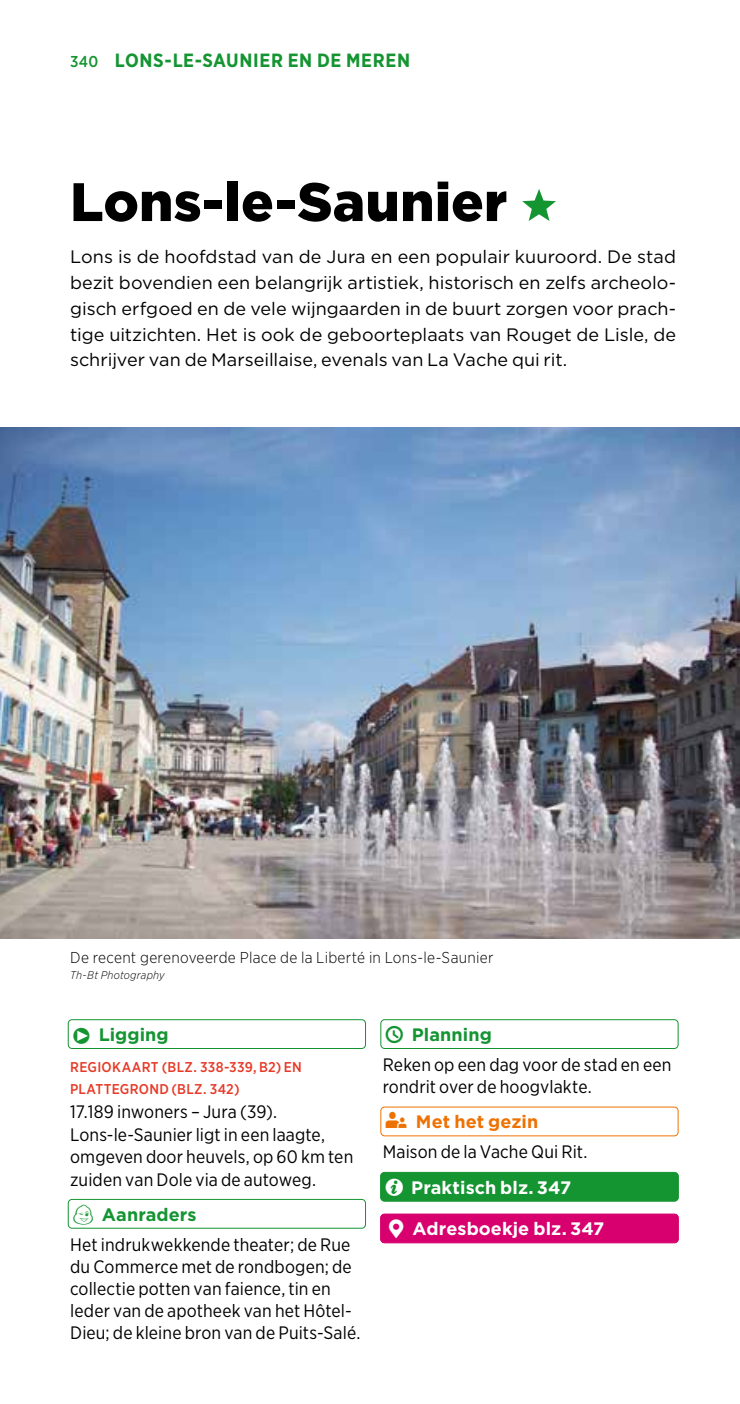
<style>
.page{position:relative;width:740px;height:1404px;background:#fff}
.page>*{position:absolute;margin:0;border:0;box-sizing:border-box;transform-origin:0 0}
.t1{font:900 54px "Gotham";letter-spacing:.005em;color:#000}
.t2{font:700 19.12px "Gotham Narrow";letter-spacing:.03em;color:#159432}
.t3{font:18px/22.1px "Gotham Narrow";letter-spacing:.01em;color:#000}
.t4{font:18px/25.9px "Gotham";color:#000;text-align:justify}
.t5{font:700 18px "Gotham";letter-spacing:.005em;color:#fff}
.t6{font:700 18px "Gotham";letter-spacing:.005em;color:#159432}
.t7{font:700 18px "Gotham";letter-spacing:.005em;color:#ee7203}
.t8{font:300 15.75px "Gotham Narrow";letter-spacing:.02em;color:#000}
.t9{font:500 14.17px/22.5px "Gotham Narrow";letter-spacing:.025em;color:#e73927}
.t10{font:italic 300 11.25px "Gotham Narrow";letter-spacing:.02em;color:#000}
.s1{font-weight:500;font-size:15.75px}
.s2{font-family:"Michelin";font-weight:400;color:#159432}
.s3{font-family:"Michelin";font-weight:400}
</style>
<div class="page">
<div style="left:68px;top:1019px;width:298px;height:29px;border:1px solid #159432;border-radius:4px"></div>
<div style="left:68px;top:1198px;width:298px;height:30px;border:1px solid #159432;border-radius:4px"></div>
<div style="left:380px;top:1019px;width:298px;height:29px;border:1px solid #159432;border-radius:4px"></div>
<div style="left:380px;top:1106px;width:298px;height:30px;border:1px solid #ee7203;border-radius:4px"></div>
<div style="left:380px;top:1172px;width:299px;height:28px;background:#159432;border-radius:4px"></div>
<div style="left:380px;top:1171px;width:298px;height:30px;border:1px solid #159432;border-radius:4px"></div>
<div style="left:380px;top:1213px;width:299px;height:29px;background:#d7006e;border-radius:4px"></div>
<div style="left:380px;top:1213px;width:298px;height:30px;border:1px solid #d7006e;border-radius:4px"></div>
<img style="left:0;top:427px;width:740px;height:511px">
<p class="t2" style="left:70px;top:48px;width:341px"><span class="s1">340</span> LONS-LE-SAUNIER EN DE MEREN</p>
<h1 class="t1" style="left:70px;top:165px;width:489px">Lons-le-Saunier <span class="s2">a</span></h1>
<p class="t4" style="left:70px;top:243px;width:607px">Lons is de hoofdstad van de Jura en een populair kuuroord. De stad bezit bovendien een belangrijk artistiek, historisch en zelfs archeolo&shy;gisch erfgoed en de vele wijngaarden in de buurt zorgen voor prach&shy;tige uitzichten. Het is ook de geboorteplaats van Rouget de Lisle, de schrijver van de Marseillaise, evenals van La Vache qui rit.</p>
<p class="t8" style="left:70px;top:948px;width:425px">De recent gerenoveerde Place de la Liberté in Lons-le-Saunier</p>
<p class="t10" style="left:70px;top:968px;width:96px">Th-Bt Photography</p>
<p class="t6" style="left:73px;top:1022px;width:97px"><span class="s3">Ñ</span> Ligging</p>
<p class="t9" style="left:70px;top:1054px;width:233px">REGIOKAART (BLZ. 338-339, B2) EN<br>PLATTEGROND (BLZ. 342)</p>
<p class="t3" style="left:70px;top:1099px;width:285px">17.189 inwoners – Jura (39).<br>Lons-le-Saunier ligt in een laagte, omgeven door heuvels, op 60 km ten zuiden van Dole via de autoweg.</p>
<p class="t6" style="left:73px;top:1202px;width:125px"><span class="s3">w</span> Aanraders</p>
<p class="t3" style="left:70px;top:1232px;width:292px">Het indrukwekkende theater; de Rue du Commerce met de rondbogen; de collectie potten van faience, tin en leder van de apotheek van het Hôtel-Dieu; de kleine bron van de Puits-Salé.</p>
<p class="t6" style="left:386px;top:1022px;width:107px"><span class="s3">&gt;</span> Planning</p>
<p class="t3" style="left:383px;top:1053px;width:290px">Reken op een dag voor de stad en een rondrit over de hoogvlakte.</p>
<p class="t7" style="left:386px;top:1109px;width:154px"><span class="s3">&lt;</span> Met het gezin</p>
<p class="t3" style="left:383px;top:1140px;width:206px">Maison de la Vache Qui Rit.</p>
<p class="t5" style="left:386px;top:1175px;width:187px"><span class="s3">i</span> Praktisch blz. 347</p>
<p class="t5" style="left:389px;top:1216px;width:217px"><span class="s3">h</span> Adresboekje blz. 347</p>
</div>
